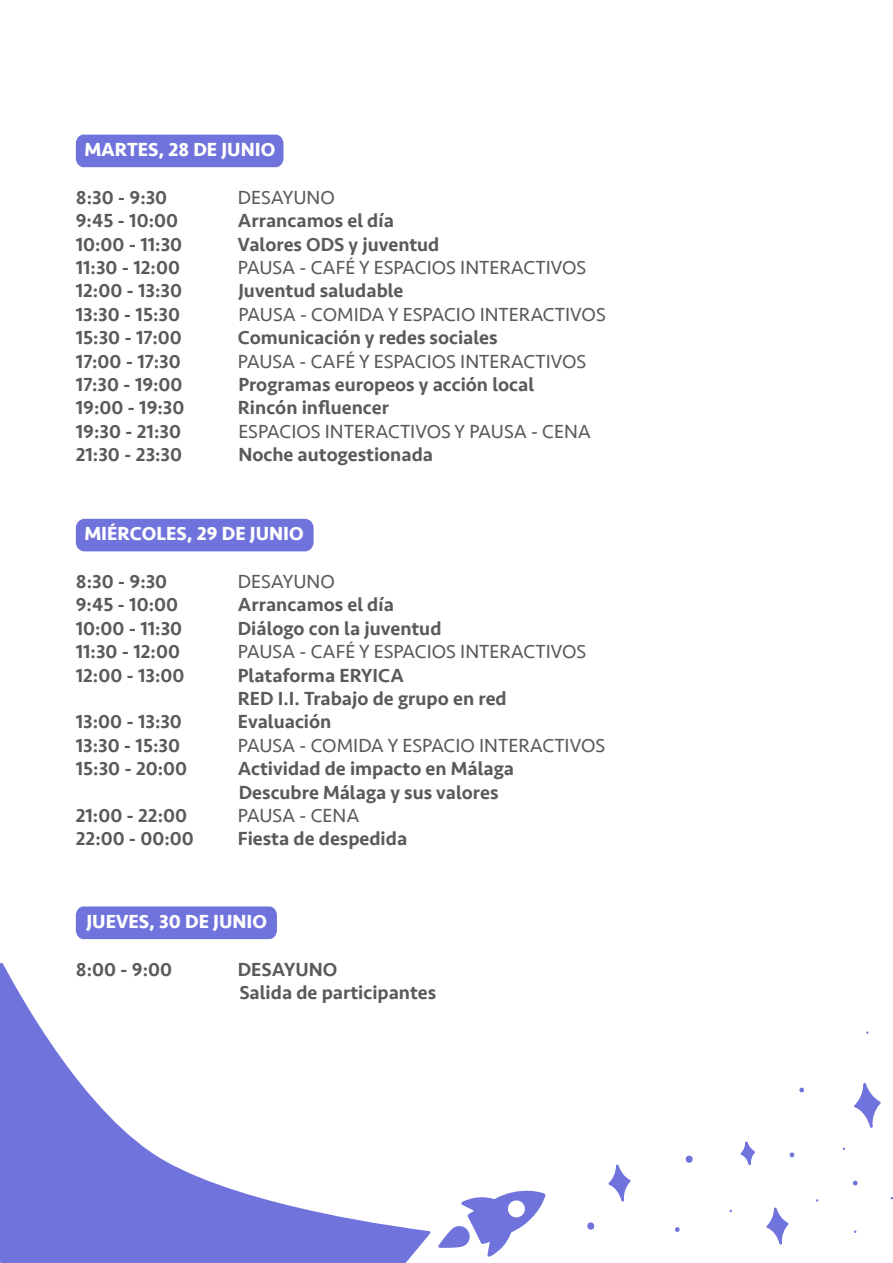
<style>
.page{position:relative;width:893px;height:1263px;background:#fff}
.page>*{position:absolute;margin:0;border:0;box-sizing:border-box;transform-origin:0 0}
.t1{font:500 19.5px/23.4px "Seravek";color:#585a5b}
.t2{font:19.5px "Seravek";color:#585a5b}
.t3{font:700 19.5px "Seravek";color:#fff}
</style>
<div class="page">
<svg style="left:438px;top:1190px;width:108px;height:67px"></svg>
<svg style="left:0;top:962px;width:431px;height:301px"></svg>
<svg style="left:854px;top:1082px;width:27px;height:46px"></svg>
<svg style="left:766px;top:1207px;width:23px;height:38px"></svg>
<svg style="left:740px;top:1141px;width:15px;height:24px"></svg>
<svg style="left:608px;top:1164px;width:23px;height:38px"></svg>
<svg style="left:685px;top:1155px;width:8px;height:8px"></svg>
<svg style="left:587px;top:1222px;width:8px;height:7px"></svg>
<svg style="left:799px;top:1087px;width:5px;height:5px"></svg>
<svg style="left:853px;top:1181px;width:5px;height:4px"></svg>
<svg style="left:789px;top:1152px;width:6px;height:5px"></svg>
<svg style="left:675px;top:1227px;width:5px;height:5px"></svg>
<div style="left:76px;top:135px;width:207px;height:32px;background:#7073db"></div>
<div style="left:76px;top:519px;width:238px;height:32px;background:#7073db;border-radius:9px"></div>
<div style="left:76px;top:906px;width:201px;height:33px;background:#7073db"></div>
<p class="t3" style="left:84px;top:134px;width:192px">MARTES, 28 DE JUNIO</p>
<p class="t1" style="left:76px;top:186px;width:93px">8:30 - 9:30</p>
<p class="t2" style="left:238px;top:182px;width:98px">DESAYUNO</p>
<p class="t1" style="left:76px;top:209px;width:104px">9:45 - 10:00</p>
<p class="t1" style="left:238px;top:209px;width:158px">Arrancamos el día</p>
<p class="t1" style="left:76px;top:233px;width:108px">10:00 - 11:30</p>
<p class="t1" style="left:238px;top:233px;width:203px">Valores ODS y juventud</p>
<p class="t1" style="left:76px;top:256px;width:106px">11:30 - 12:00</p>
<p class="t2" style="left:238px;top:252px;width:350px">PAUSA - CAFÉ Y ESPACIOS INTERACTIVOS</p>
<p class="t1" style="left:76px;top:279px;width:108px">12:00 - 13:30</p>
<p class="t1" style="left:238px;top:279px;width:167px">Juventud saludable</p>
<p class="t1" style="left:76px;top:303px;width:106px">13:30 - 15:30</p>
<p class="t2" style="left:238px;top:299px;width:369px">PAUSA - COMIDA Y ESPACIO INTERACTIVOS</p>
<p class="t1" style="left:76px;top:326px;width:107px">15:30 - 17:00</p>
<p class="t1" style="left:238px;top:326px;width:261px">Comunicación y redes sociales</p>
<p class="t1" style="left:76px;top:350px;width:106px">17:00 - 17:30</p>
<p class="t2" style="left:238px;top:346px;width:350px">PAUSA - CAFÉ Y ESPACIOS INTERACTIVOS</p>
<p class="t1" style="left:76px;top:373px;width:108px">17:30 - 19:00</p>
<p class="t1" style="left:238px;top:373px;width:297px">Programas europeos y acción local</p>
<p class="t1" style="left:76px;top:396px;width:110px">19:00 - 19:30</p>
<p class="t1" style="left:238px;top:396px;width:153px">Rincón influencer</p>
<p class="t1" style="left:76px;top:420px;width:107px">19:30 - 21:30</p>
<p class="t2" style="left:238px;top:416px;width:354px">ESPACIOS INTERACTIVOS Y PAUSA - CENA</p>
<p class="t1" style="left:76px;top:443px;width:108px">21:30 - 23:30</p>
<p class="t1" style="left:238px;top:443px;width:196px">Noche autogestionada</p>
<p class="t3" style="left:84px;top:518px;width:221px">MIÉRCOLES, 29 DE JUNIO</p>
<p class="t1" style="left:76px;top:570px;width:93px">8:30 - 9:30</p>
<p class="t2" style="left:238px;top:566px;width:98px">DESAYUNO</p>
<p class="t1" style="left:76px;top:593px;width:104px">9:45 - 10:00</p>
<p class="t1" style="left:238px;top:593px;width:158px">Arrancamos el día</p>
<p class="t1" style="left:76px;top:617px;width:108px">10:00 - 11:30</p>
<p class="t1" style="left:238px;top:617px;width:205px">Diálogo con la juventud</p>
<p class="t1" style="left:76px;top:640px;width:106px">11:30 - 12:00</p>
<p class="t2" style="left:238px;top:637px;width:350px">PAUSA - CAFÉ Y ESPACIOS INTERACTIVOS</p>
<p class="t1" style="left:76px;top:664px;width:110px">12:00 - 13:00</p>
<p class="t1" style="left:238px;top:664px;width:270px">Plataforma ERYICA<br>RED I.I. Trabajo de grupo en red</p>
<p class="t1" style="left:76px;top:710px;width:108px">13:00 - 13:30</p>
<p class="t1" style="left:238px;top:710px;width:95px">Evaluación</p>
<p class="t1" style="left:76px;top:734px;width:106px">13:30 - 15:30</p>
<p class="t2" style="left:238px;top:730px;width:369px">PAUSA - COMIDA Y ESPACIO INTERACTIVOS</p>
<p class="t1" style="left:76px;top:757px;width:113px">15:30 - 20:00</p>
<p class="t1" style="left:238px;top:757px;width:278px">Actividad de impacto en Málaga<br>Descubre Málaga y sus valores</p>
<p class="t1" style="left:76px;top:804px;width:113px">21:00 - 22:00</p>
<p class="t2" style="left:238px;top:800px;width:123px">PAUSA - CENA</p>
<p class="t1" style="left:76px;top:827px;width:120px">22:00 - 00:00</p>
<p class="t1" style="left:238px;top:827px;width:171px">Fiesta de despedida</p>
<p class="t3" style="left:86px;top:906px;width:182px">JUEVES, 30 DE JUNIO</p>
<p class="t1" style="left:76px;top:958px;width:98px">8:00 - 9:00</p>
<p class="t1" style="left:238px;top:958px;width:200px">DESAYUNO<br>Salida de participantes</p>
</div>
